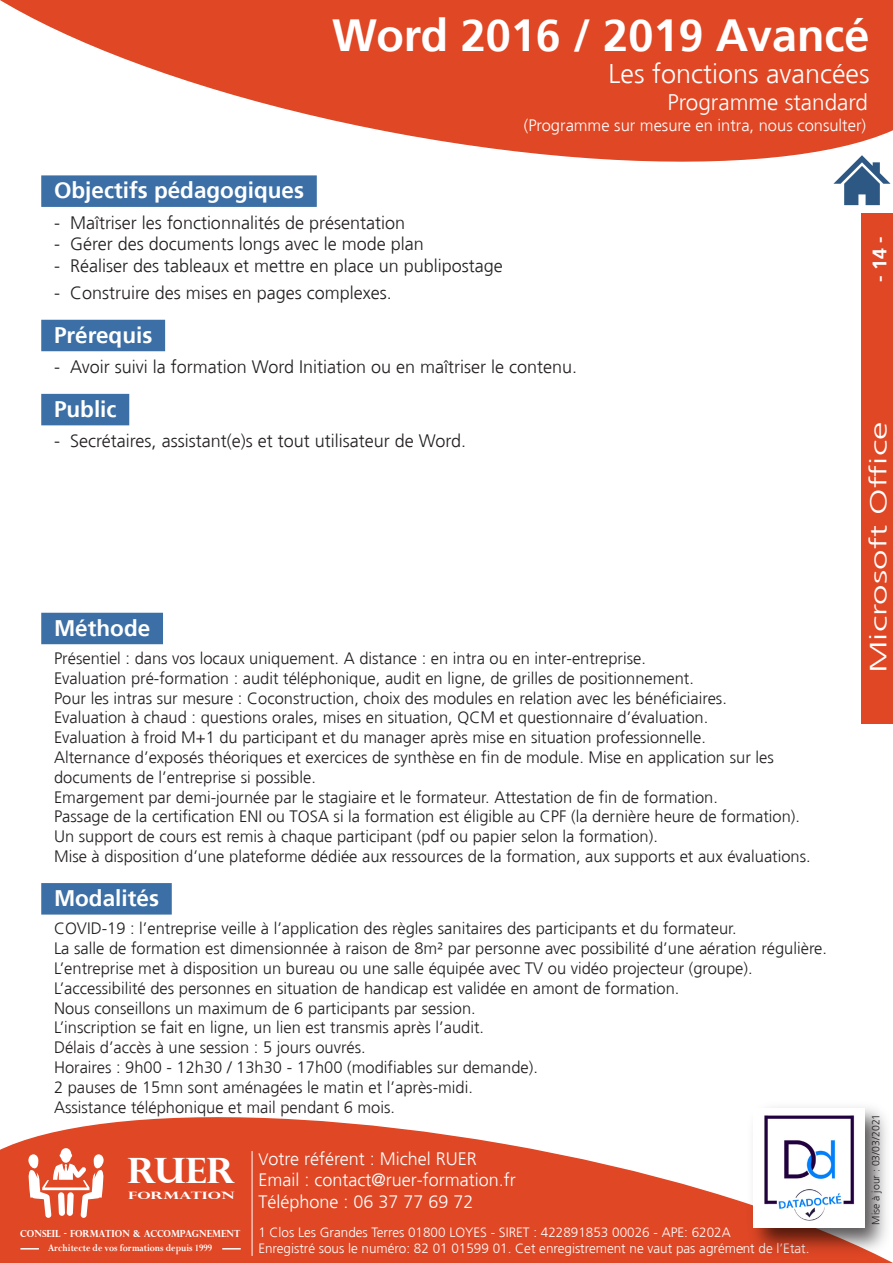
<style>
.page{position:relative;width:893px;height:1263px;background:#fff}
.page>*{position:absolute;margin:0;border:0;box-sizing:border-box;transform-origin:0 0}
.t1{font:700 45px "Frutiger";color:#fff}
.t2{font:700 34.95px "Perpetua Titling";color:#fff;scale:1.04 1}
.t3{font:300 27px "Frutiger";color:#fff}
.t4{font:300 23.4px "Frutiger";color:#fff;scale:1.57 1}
.Filet_Bleu_Site{font:700 22.5px "Frutiger";color:#fff}
.t5{font:300 22.5px "Frutiger";color:#fff}
.t6{font:700 19.5px "Frutiger";color:#fff}
.t7{font:300 18px "Frutiger";color:#231f20}
.t8{font:300 18px/21.6px "Frutiger";color:#fff}
.t9{font:300 16.5px/19.8px "Frutiger";color:#231f20}
.t10{font:300 16.5px "Frutiger";color:#fff}
.t11{font:300 13.5px/16.2px "Frutiger";color:#fff}
.t12{font:700 10.95px "Perpetua";color:#fff;scale:.87 1}
.t13{font:300 10.5px "Frutiger";color:#231f20}
.t14{font:700 10.2px "Perpetua Titling";color:#fff;scale:1.58 1}
.t15{font:700 9.75px "Perpetua Titling";color:#fff;scale:.93 1}
.s1{font-size:16.5px}
</style>
<div class="page">
<div style="left:41px;top:613px;width:122px;height:31px;background:#3b6fa6"></div>
<div style="left:41px;top:883px;width:131px;height:31px;background:#3b6fa6"></div>
<svg style="left:0;top:1117px;width:893px;height:146px;fill:#df4725"></svg>
<svg style="left:0;top:0;width:893px;height:184px;fill:#df4725"></svg>
<svg style="left:20px;top:1248px;width:19px;height:1px"></svg>
<svg style="left:222px;top:1248px;width:19px;height:1px"></svg>
<svg style="left:27px;top:1148px;width:78px;height:70px"></svg>
<hr style="left:252px;top:1151px;width:1px;height:105px;background:#fff">
<img style="left:742px;top:1107px;width:151px;height:155px">
<img style="left:754px;top:1109px;width:110px;height:119px">
<div style="left:862px;top:214px;width:31px;height:510px;background:#df4725"></div>
<svg style="left:833px;top:155px;width:57px;height:50px"></svg>
<div style="left:41px;top:175px;width:276px;height:32px;background:#3b6fa6"></div>
<div style="left:41px;top:320px;width:124px;height:31px;background:#3b6fa6"></div>
<div style="left:41px;top:394px;width:88px;height:31px;background:#3b6fa6"></div>
<p class="t1" style="left:332px;top:9px;width:539px">Word 2016 / 2019 Avancé</p>
<p class="t3" style="left:609px;top:59px;width:263px">Les fonctions avancées</p>
<h3 class="t5" style="left:668px;top:90px;width:202px">Programme standard</h3>
<p class="t10" style="left:524px;top:116px;width:344px">(Programme sur mesure en intra, nous consulter)</p>
<p class="Filet_Bleu_Site" style="left:54px;top:177px;width:252px">Objectifs pédagogiques</p>
<p class="t7" style="left:54px;top:212px;width:353px">- Maîtriser les fonctionnalités de présentation</p>
<p class="t7" style="left:54px;top:234px;width:371px">- Gérer des documents longs avec le mode plan</p>
<p class="t7" style="left:54px;top:255px;width:450px">- Réaliser des tableaux et mettre en place un publipostage</p>
<p class="t7" style="left:54px;top:282px;width:339px">- Construire des mises en pages complexes.</p>
<p class="Filet_Bleu_Site" style="left:54px;top:322px;width:100px">Prérequis</p>
<p class="t7" style="left:54px;top:356px;width:525px">- Avoir suivi la formation Word Initiation ou en maîtriser le contenu.</p>
<p class="Filet_Bleu_Site" style="left:54px;top:396px;width:64px">Public</p>
<p class="t7" style="left:54px;top:431px;width:414px">- Secrétaires, assistant(e)s et tout utilisateur de Word.</p>
<h3 class="Filet_Bleu_Site" style="left:54px;top:615px;width:98px">Méthode</h3>
<p class="t9" style="left:54px;top:649px;width:758px">Présentiel : dans vos locaux uniquement. A distance : en intra ou en inter-entreprise.<br>Evaluation pré-formation : audit téléphonique, audit en ligne, de grilles de positionnement.<br>Pour les intras sur mesure : Coconstruction, choix des modules en relation avec les bénéficiaires.<br>Evaluation à chaud : questions orales, mises en situation, QCM et questionnaire d’évaluation.<br>Evaluation à froid M+1 du participant et du manager après mise en situation professionnelle.<br>Alternance d’exposés théoriques et exercices de synthèse en fin de module. Mise en application sur les documents de l’entreprise si possible.<br>Emargement par demi-journée par le stagiaire et le formateur. Attestation de fin de formation.<br>Passage de la certification ENI ou TOSA si la formation est éligible au CPF (la dernière heure de formation).<br>Un support de cours est remis à chaque participant (pdf ou papier selon la formation).<br>Mise à disposition d’une plateforme dédiée aux ressources de la formation, aux supports et aux évaluations.</p>
<h3 class="Filet_Bleu_Site" style="left:54px;top:885px;width:107px">Modalités</h3>
<p class="t9" style="left:54px;top:919px;width:775px">COVID-19 : l’entreprise veille à l’application des règles sanitaires des participants et du formateur.<br>La salle de formation est dimensionnée à raison de 8m² par personne avec possibilité d’une aération régulière.<br>L’entreprise met à disposition un bureau ou une salle équipée avec TV ou vidéo projecteur (groupe).<br>L’accessibilité des personnes en situation de handicap est validée en amont de formation.<br>Nous conseillons un maximum de 6 participants par session.<br>L’inscription se fait en ligne, un lien est transmis après l’audit.<br>Délais d’accès à une session : 5 jours ouvrés.<br>Horaires : 9h00 - 12h30 / 13h30 - 17h00 (modifiables sur demande).<br>2 pauses de 15mn sont aménagées le matin et l’après-midi.<br>Assistance téléphonique et mail pendant 6 mois.</p>
<h2 class="t2" style="left:127px;top:1149px;width:105px">RUER</h2>
<p class="t14" style="left:128px;top:1189px;width:69px">FORMATION</p>
<p class="t15" style="left:20px;top:1227px;width:238px">CONSEIL - FORMATION &amp; ACCOMPAGNEMENT</p>
<p class="t12" style="left:48px;top:1241px;width:190px">Architecte de vos formations depuis 1999</p>
<p class="t8" style="left:258px;top:1148px;width:259px"><span class="s1">V</span>otre référent : Michel RUER<br>Email : contact@ruer-formation.fr<br>Téléphone : 06 37 77 69 72</p>
<p class="t11" style="left:258px;top:1224px;width:553px">1 Clos Les Grandes Terres 01800 LOYES - SIRET : 422891853 00026 - APE: 6202A<br>Enregistré sous le numéro: 82 01 01599 01. Cet enregistrement ne vaut pas agrément de l’Etat.</p>
<p class="t6" style="left:868px;top:282px;width:47px;rotate:-90deg">- 14 -</p>
<h3 class="t4" style="left:865px;top:673px;width:162px;rotate:-90deg">Microsoft Office</h3>
<p class="t13" style="left:870px;top:1225px;width:112px;rotate:-90deg">Mise à jour : 03/03/2021</p>
</div>
